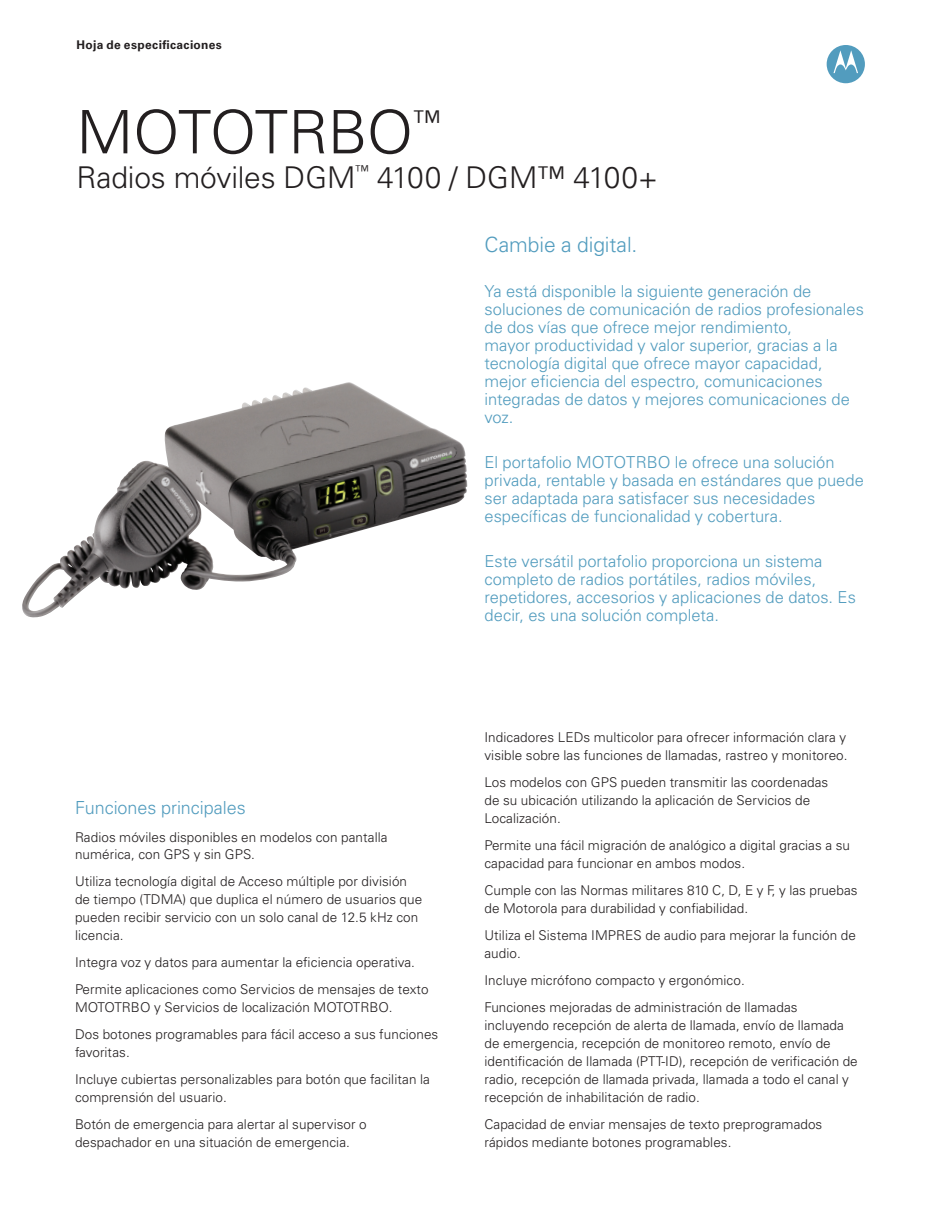
<style>
.page{position:relative;width:945px;height:1215px;background:#fff}
.page>*{position:absolute;margin:0;border:0;box-sizing:border-box;transform-origin:0 0}
.t1{font:300 60px "Univers LT Std";letter-spacing:-.02em;color:#231f20}
.t2{font:300 30px "Univers LT Std";letter-spacing:-.005em;color:#231f20}
.t3{font:300 21px "Univers LT Std";letter-spacing:-.005em;color:#529cbe}
.t4{font:300 18px "Univers LT Std";letter-spacing:-.005em;color:#529cbe}
.t5{font:300 16.5px/18px "Univers LT Std";color:#529cbe}
.t6{font:300 13.5px/18px "Univers LT Std";letter-spacing:.005em;color:#231f20}
.t7{font:700 12px "Univers LT Std";letter-spacing:.03em;color:#231f20}
</style>
<div class="page">
<img style="left:22px;top:383px;width:427px;height:235px">
<svg style="left:827px;top:45px;width:38px;height:38px"></svg>
<p class="t7" style="left:76px;top:38px;width:147px">Hoja de especificaciones</p>
<h1 class="t1" style="left:76px;top:96px;width:366px">MOTOTRBO<sup>™</sup></h1>
<h2 class="t2" style="left:76px;top:159px;width:583px">Radios móviles DGM<sup>™</sup> 4100 / DGM™ 4100+</h2>
<h3 class="t4" style="left:75px;top:797px;width:172px">Funciones principales</h3>
<p class="t6" style="left:75px;top:828px;width:314px">Radios móviles disponibles en modelos con pantalla numérica, con GPS y sin GPS.</p>
<p class="t6" style="left:75px;top:873px;width:349px">Utiliza tecnología digital de Acceso múltiple por división de tiempo (TDMA) que duplica el número de usuarios que pueden recibir servicio con un solo canal de 12.5 kHz con licencia.</p>
<p class="t6" style="left:75px;top:949px;width:355px;line-height:27px">Integra voz y datos para aumentar la eficiencia operativa.<br>Permite aplicaciones como Servicios de mensajes de texto</p>
<p class="t6" style="left:75px;top:994px;width:365px;line-height:27px">MOTOTRBO y Servicios de localización MOTOTRBO.<br>Dos botones programables para fácil acceso a sus funciones</p>
<p class="t6" style="left:75px;top:1039px;width:356px;line-height:27px">favoritas.<br>Incluye cubiertas personalizables para botón que facilitan la</p>
<p class="t6" style="left:75px;top:1084px;width:293px;line-height:27px">comprensión del usuario.<br>Botón de emergencia para alertar al supervisor o</p>
<p class="t6" style="left:75px;top:1134px;width:276px">despachador en una situación de emergencia.</p>
<h3 class="t3" style="left:484px;top:232px;width:154px">Cambie a digital.</h3>
<p class="t5" style="left:484px;top:282px;width:381px">Ya está disponible la siguiente generación de soluciones de comunicación de radios profesionales de dos vías que ofrece mejor rendimiento,<br>mayor productividad y valor superior, gracias a la tecnología digital que ofrece mayor capacidad, mejor eficiencia del espectro, comunicaciones integradas de datos y mejores comunicaciones de voz.</p>
<p class="t5" style="left:484px;top:453px;width:381px">El portafolio MOTOTRBO le ofrece una solución privada, rentable y basada en estándares que puede ser adaptada para satisfacer sus necesidades específicas de funcionalidad y cobertura.</p>
<p class="t5" style="left:484px;top:552px;width:373px">Este versátil portafolio proporciona un sistema completo de radios portátiles, radios móviles, repetidores, accesorios y aplicaciones de datos. Es decir, es una solución completa.</p>
<p class="t6" style="left:484px;top:729px;width:365px">Indicadores LEDs multicolor para ofrecer información clara y visible sobre las funciones de llamadas, rastreo y monitoreo.</p>
<p class="t6" style="left:484px;top:774px;width:345px">Los modelos con GPS pueden transmitir las coordenadas de su ubicación utilizando la aplicación de Servicios de<br>Localización.</p>
<p class="t6" style="left:484px;top:837px;width:367px">Permite una fácil migración de analógico a digital gracias a su capacidad para funcionar en ambos modos.</p>
<p class="t6" style="left:484px;top:882px;width:375px">Cumple con las Normas militares 810 C, D, E y F, y las pruebas de Motorola para durabilidad y confiabilidad.</p>
<p class="t6" style="left:484px;top:927px;width:373px">Utiliza el Sistema IMPRES de audio para mejorar la función de audio.</p>
<p class="t6" style="left:484px;top:967px;width:315px;line-height:27px">Incluye micrófono compacto y ergonómico.<br>Funciones mejoradas de administración de llamadas</p>
<p class="t6" style="left:484px;top:1017px;width:375px">incluyendo recepción de alerta de llamada, envío de llamada de emergencia, recepción de monitoreo remoto, envío de identificación de llamada (PTT-ID), recepción de verificación de radio, recepción de llamada privada, llamada a todo el canal y recepción de inhabilitación de radio.</p>
<p class="t6" style="left:484px;top:1116px;width:339px">Capacidad de enviar mensajes de texto preprogramados rápidos mediante botones programables.</p>
</div>
